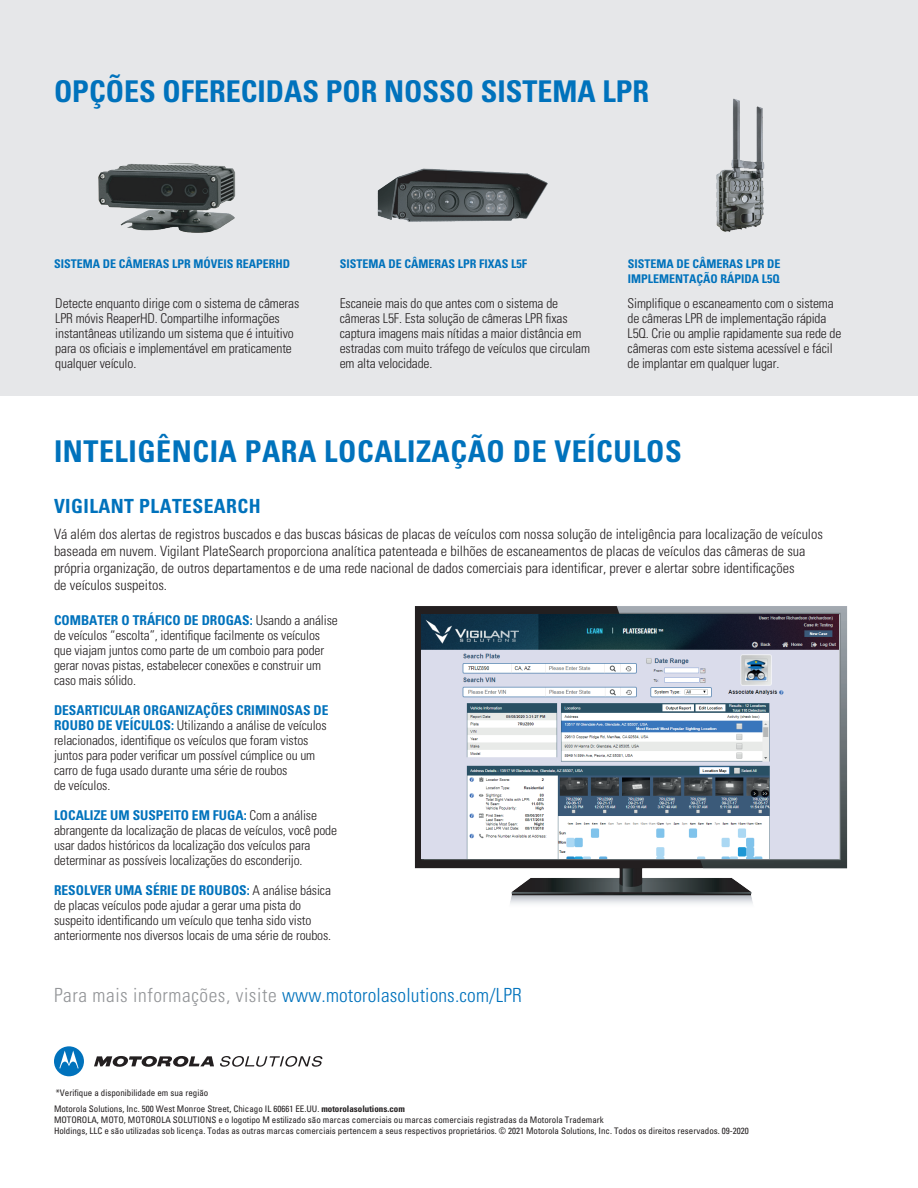
<style>
.page{position:relative;width:918px;height:1188px;background:#fff}
.page>*{position:absolute;margin:0;border:0;box-sizing:border-box;transform-origin:0 0}
.t1{font:700 condensed 30px "Univers";letter-spacing:.02em;color:#0072bc}
.t2{font:700 condensed 30px "Univers";color:#0072bc}
.t3{font:300 condensed 19.5px "Univers LT Std";letter-spacing:.005em;color:#0072bc}
.t4{font:700 condensed 19.5px "Univers";letter-spacing:.025em;color:#0072bc}
.t5{font:300 condensed 14.25px/17.1px "Univers LT Std";color:#231f20}
.t6{font:300 condensed 13.5px/15px "Univers LT Std";letter-spacing:-.01em;color:#231f20}
.t7{font:700 condensed 13.5px "Univers";color:#0072bc}
.t8{font:700 condensed 12px/14.4px "Univers";color:#0072bc}
.t9{font:condensed 9px/10.8px "Univers LT Std";color:#231f20}
.s1{font-family:"Univers LT Std";font-weight:300;color:#231f20}
.s2{font-family:"Univers";font-weight:700;color:#0072bc}
.s3{color:#939598}
.s4{font-family:"Univers";font-weight:700}
</style>
<div class="page">
<div style="left:0;top:0;width:918px;height:395px;background:#e6e7e9"></div>
<svg style="left:94px;top:1056px;width:120px;height:11px"></svg>
<svg style="left:54px;top:1046px;width:30px;height:30px"></svg>
<svg style="left:220px;top:1056px;width:102px;height:11px"></svg>
<img style="left:716px;top:98px;width:49px;height:134px">
<img style="left:377px;top:168px;width:171px;height:54px">
<img style="left:98px;top:163px;width:138px;height:70px">
<img style="left:414px;top:606px;width:434px;height:298px">
<img style="left:422px;top:615px;width:417px;height:243px">
<h1 class="t2" style="left:54px;top:73px;width:597px">OPÇÕES OFERECIDAS POR NOSSO SISTEMA LPR</h1>
<p class="t8" style="left:54px;top:257px;width:238px">SISTEMA DE CÂMERAS LPR MÓVEIS REAPERHD</p>
<p class="t6" style="left:55px;top:296px;width:246px">Detecte enquanto dirige com o sistema de câmeras LPR móvis ReaperHD. Compartilhe informações instantâneas utilizando um sistema que é intuitivo para os oficiais e implementável em praticamente qualquer veículo.</p>
<p class="t8" style="left:340px;top:257px;width:189px">SISTEMA DE CÂMERAS LPR FIXAS L5F</p>
<p class="t6" style="left:340px;top:296px;width:252px">Escaneie mais do que antes com o sistema de câmeras L5F. Esta solução de câmeras LPR fixas captura imagens mais nítidas a maior distância em estradas com muito tráfego de veículos que circulam em alta velocidade.</p>
<p class="t8" style="left:628px;top:257px;width:154px">SISTEMA DE CÂMERAS LPR DE<br>IMPLEMENTAÇÃO RÁPIDA L5Q</p>
<p class="t6" style="left:628px;top:296px;width:215px">Simplifique o escaneamento com o sistema de câmeras LPR de implementação rápida L5Q. Crie ou amplie rapidamente sua rede de câmeras com este sistema acessível e fácil de implantar em qualquer lugar.</p>
<h1 class="t1" style="left:54px;top:433px;width:629px">INTELIGÊNCIA PARA LOCALIZAÇÃO DE VEÍCULOS</h1>
<h2 class="t4" style="left:54px;top:494px;width:208px">VIGILANT PLATESEARCH</h2>
<p class="t5" style="left:54px;top:525px;width:771px">Vá além dos alertas de registros buscados e das buscas básicas de placas de veículos com nossa solução de inteligência para localização de veículos baseada em nuvem. Vigilant PlateSearch proporciona analítica patenteada e bilhões de escaneamentos de placas de veículos das câmeras de sua própria organização, de outros departamentos e de uma rede nacional de dados comerciais para identificar, prever e alertar sobre identificações<br>de veículos suspeitos.</p>
<p class="t7" style="left:54px;top:611px;width:285px">COMBATER O TRÁFICO DE DROGAS: <span class="s1">Usando a análise</span></p>
<p class="t6" style="left:54px;top:627px;width:272px">de veículos “escolta”, identifique facilmente os veículos que viajam juntos como parte de um comboio para poder gerar novas pistas, estabelecer conexões e construir um caso mais sólido.</p>
<p class="t7" style="left:54px;top:701px;width:276px">DESARTICULAR ORGANIZAÇÕES CRIMINOSAS DE</p>
<p class="t6" style="left:54px;top:717px;width:274px"><span class="s2">ROUBO DE VEÍCULOS:</span> Utilizando a análise de veículos relacionados, identifique os veículos que foram vistos juntos para poder verificar um possível cúmplice ou um carro de fuga usado durante uma série de roubos<br>de veículos.</p>
<p class="t7" style="left:54px;top:806px;width:265px">LOCALIZE UM SUSPEITO EM FUGA: <span class="s1">Com a análise</span></p>
<p class="t6" style="left:54px;top:822px;width:285px">abrangente da localização de placas de veículos, você pode usar dados históricos da localização dos veículos para determinar as possíveis localizações do esconderijo.</p>
<p class="t7" style="left:54px;top:881px;width:279px">RESOLVER UMA SÉRIE DE ROUBOS: <span class="s1">A análise básica</span></p>
<p class="t6" style="left:54px;top:897px;width:279px">de placas veículos pode ajudar a gerar uma pista do suspeito identificando um veículo que tenha sido visto anteriormente nos diversos locais de uma série de roubos.</p>
<h2 class="t3" style="left:54px;top:984px;width:470px"><span class="s3">Para mais informações, visite</span> www.motorolasolutions.com/LPR</h2>
<p class="t9" style="left:56px;top:1088px;width:154px">*Verifique a disponibilidade em sua região</p>
<p class="t9" style="left:54px;top:1103px;width:696px">Motorola Solutions, Inc. 500 West Monroe Street, Chicago IL 60661 EE.UU. <span class="s4">motorolasolutions.com<br></span>MOTOROLA, MOTO, MOTOROLA SOLUTIONS e o logotipo M estilizado são marcas comerciais ou marcas comerciais registradas da Motorola Trademark<br>Holdings, LLC e são utilizadas sob licença. Todas as outras marcas comerciais pertencem a seus respectivos proprietários. © 2021 Motorola Solutions, Inc. Todos os direitos reservados. 09-2020</p>
</div>
